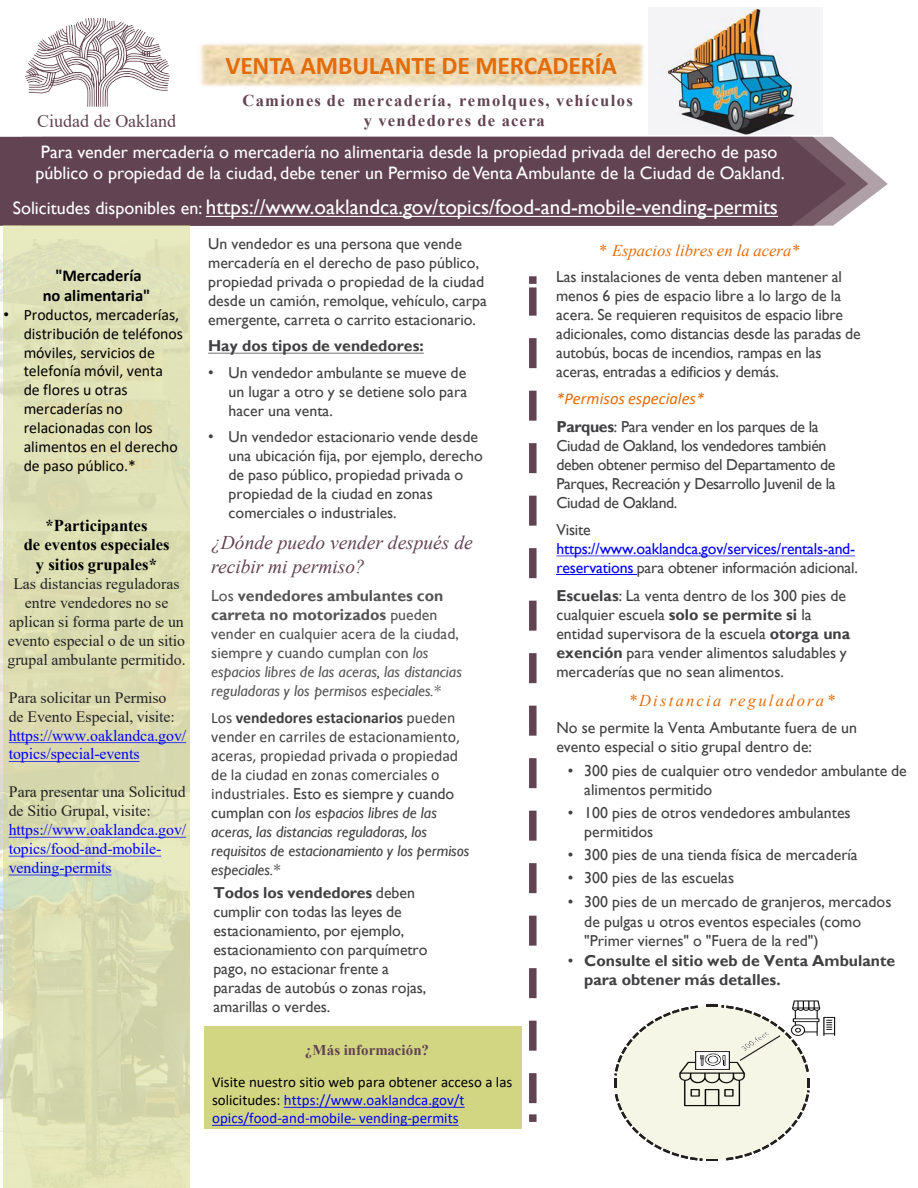
<style>
.page{position:relative;width:918px;height:1188px;background:#fff}
.page>*{position:absolute;margin:0;border:0;box-sizing:border-box;transform-origin:0 0}
.t1{font:700 25.5px "Calibri";letter-spacing:-.005em;color:#e36c09}
.t2{font:21px "Gill Sans";color:#fff}
.t3{font:italic 19.5px/23.4px "Times New Roman";color:#624351}
.t4{font:18px/21.6px "Gill Sans";color:#fff;text-align:center}
.t5{font:18px "Times New Roman";color:#624351}
.t6{font:700 16.5px/19.8px "Times New Roman";letter-spacing:.085em;color:#624351}
.t7{font:700 16.5px/19.8px "Times New Roman";color:#000;text-align:center}
.t8{font:italic 16.5px "Times New Roman";letter-spacing:.005em;color:#e36c09}
.t9{font:700 16.5px/19.8px "Calibri";color:#000;text-align:center}
.t10{font:italic 16.5px "Times New Roman";letter-spacing:.135em;color:#e36c09}
.t11{font:italic 16.5px "Calibri";color:#e36c09}
.t12{font:15.9px/18.9px "Gill Sans";color:#414042}
.t13{font:15.9px/18.9px "Calibri";color:#414042}
.t14{font:15.9px/18.9px "Times New Roman";color:#00f}
.t15{font:italic 15.9px/18.9px "Gill Sans";color:#555557}
.t16{font:15.9px/18.9px "Calibri";color:#000}
.t17{font:15.9px/18.9px "Gill Sans";letter-spacing:-.025em;color:#414042}
.t18{font:15.9px/18.9px "Times New Roman";color:#242424;text-align:center}
.t19{font:15.9px/18.9px "Gill Sans";letter-spacing:-.01em;color:#00f}
.t20{font:700 15.9px/19.5px "Gill Sans";color:#414042}
.t21{font:15px/18px "Calibri";color:#00f}
.t22{font:700 15px "Times New Roman";letter-spacing:.005em;color:#624351}
.s1{font-size:18px}
.s2{font-family:"Arial"}
.s3{color:#242424}
.s4{font-style:normal}
.s5{font-weight:700;font-style:normal}
.s6{font-weight:700}
.s7{font-family:"Gill Sans"}
.s8{font-family:"Gill Sans";font-style:italic}
.s9{color:#000}
.s10{color:#414042}
.s11{font-weight:400}
</style>
<div class="page">
<svg style="left:868px;top:167px;width:20px;height:32px"></svg>
<svg style="left:846px;top:148px;width:22px;height:68px"></svg>
<div style="left:0;top:137px;width:846px;height:89px;background:#624351"></div>
<img style="left:200px;top:43px;width:444px;height:44px">
<svg style="left:208px;top:353px;width:216px;height:1px"></svg>
<svg style="left:556px;top:556px;width:299px;height:1px"></svg>
<hr style="left:556px;top:574px;width:81px;height:1px;background:#00f">
<div style="left:205px;top:1026px;width:317px;height:102px;background:#d2d682"></div>
<svg style="left:284px;top:1107px;width:181px;height:1px"></svg>
<svg style="left:212px;top:1125px;width:247px;height:1px"></svg>
<img style="left:26px;top:18px;width:144px;height:89px">
<svg style="left:529px;top:287px;width:8px;height:816px"></svg>
<div style="left:529px;top:276px;width:8px;height:8px;background:#624351"></div>
<div style="left:529px;top:1114px;width:8px;height:8px;background:#624351"></div>
<img style="left:793px;top:1000px;width:43px;height:36px">
<svg style="left:614px;top:1004px;width:197px;height:157px"></svg>
<div style="left:3px;top:226px;width:187px;height:962px;background:#d2d682;opacity:.5"></div>
<svg style="left:9px;top:742px;width:177px;height:1px"></svg>
<svg style="left:9px;top:761px;width:131px;height:1px"></svg>
<svg style="left:9px;top:837px;width:177px;height:1px"></svg>
<svg style="left:9px;top:856px;width:152px;height:1px"></svg>
<svg style="left:9px;top:875px;width:103px;height:1px"></svg>
<svg style="left:206px;top:216px;width:572px;height:1px"></svg>
<img style="left:648px;top:8px;width:175px;height:127px">
<p class="t1" style="left:225px;top:48px;width:393px">VENTA AMBULANTE DE MERCADERÍA</p>
<p class="t6" style="left:364px;top:90px;width:271px;text-indent:-121px">Camiones de mercadería, remolques, vehículos y vendedores de acera</p>
<p class="t4" style="left:36px;top:141px;width:751px">Para vender mercadería o mercadería no alimentaria desde la propiedad privada del derecho de paso público o propiedad de la ciudad, debe tener un Permiso de Venta Ambulante de la Ciudad de Oakland.</p>
<p class="t2" style="left:13px;top:195px;width:767px"><span class="s1">Solicitudes disponibles en:</span> https://www.oaklandca.gov/topics/food-and-mobile-vending-permits</p>
<p class="t5" style="left:37px;top:108px;width:140px">Ciudad de Oakland</p>
<p class="t9" style="left:43px;top:265px;width:109px">"Mercadería no alimentaria"</p>
<p class="t16" style="left:24px;top:305px;width:161px;text-indent:-20px"><span class="s2">•</span> Productos, mercaderías, distribución de teléfonos móviles, servicios de telefonía móvil, venta de flores u otras mercaderías no relacionadas con los alimentos en el derecho de paso público.*</p>
<p class="t7" style="left:24px;top:515px;width:147px">*Participantes<br>de eventos especiales y sitios grupales*</p>
<p class="t18" style="left:7px;top:574px;width:180px">Las distancias reguladoras entre vendedores no se aplican si forma parte de un evento especial o de un sitio grupal ambulante permitido.</p>
<p class="t14" style="left:9px;top:687px;width:179px"><span class="s3">Para solicitar un Permiso<br>de Evento Especial, visite: </span>https://www.oaklandca.gov/ topics/special-events</p>
<p class="t14" style="left:9px;top:782px;width:179px"><span class="s3">Para presentar una Solicitud de Sitio Grupal, visite: </span>https://www.oaklandca.gov/ topics/food-and-mobile&shy;vending-permits</p>
<p class="t12" style="left:208px;top:235px;width:280px">Un vendedor es una persona que vende mercadería en el derecho de paso público, propiedad privada o propiedad de la ciudad desde un camión, remolque, vehículo, carpa emergente, carreta o carrito estacionario.</p>
<p class="t20" style="left:208px;top:337px;width:217px">Hay dos tipos de vendedores:</p>
<p class="t12" style="left:229px;top:363px;width:240px;text-align:justify;text-indent:-20px"><span class="s2">•</span> Un vendedor ambulante se mueve de un lugar a otro y se detiene solo para hacer una venta.</p>
<p class="t12" style="left:229px;top:428px;width:256px;text-indent:-20px"><span class="s2">•</span> Un vendedor estacionario vende desde una ubicación fija, por ejemplo, derecho de paso público, propiedad privada o propiedad de la ciudad en zonas comerciales o industriales.</p>
<p class="t3" style="left:211px;top:531px;width:263px">¿Dónde puedo vender después de recibir mi permiso?</p>
<p class="t15" style="left:211px;top:587px;width:252px"><span class="s4">Los</span> <span class="s5">vendedores ambulantes con carreta no motorizados</span> <span class="s4">pueden vender en cualquier acera de la ciudad, siempre y cuando cumplan con</span> los espacios libres de las aceras, las distancias reguladoras y los permisos especiales.*</p>
<p class="t13" style="left:211px;top:708px;width:260px">Los <span class="s6">vendedores estacionarios</span> pueden vender en carriles de estacionamiento, aceras, propiedad privada o propiedad de la ciudad en zonas comerciales o industriales. <span class="s7">Esto es siempre y cuando cumplan con</span> <span class="s8">los espacios libres de las aceras, las distancias reguladoras, los requisitos de estacionamiento y los permisos especiales.*</span></p>
<p class="t12" style="left:213px;top:884px;width:216px"><span class="s6">Todos los vendedores</span> deben cumplir con todas las leyes de estacionamiento, por ejemplo, estacionamiento con parquímetro pago, no estacionar frente a paradas de autobús o zonas rojas, amarillas o verdes.</p>
<p class="t22" style="left:305px;top:1039px;width:126px">¿Más información?</p>
<p class="t21" style="left:212px;top:1073px;width:302px"><span class="s9">Visite nuestro sitio web para obtener acceso a las solicitudes:</span> https://www.oaklandca.gov/t opics/food-and-mobile- vending-permits</p>
<p class="t8" style="left:599px;top:239px;width:202px"><span class="s4">*</span> Espacios libres en la acera*</p>
<p class="t12" style="left:556px;top:268px;width:306px">Las instalaciones de venta deben mantener al menos 6 pies de espacio libre a lo largo de la acera. Se requieren requisitos de espacio libre adicionales, como distancias desde las paradas de autobús, bocas de incendios, rampas en las aceras, entradas a edificios y demás.</p>
<p class="t11" style="left:556px;top:387px;width:150px">*Permisos especiales*</p>
<p class="t17" style="left:556px;top:417px;width:281px"><span class="s6">Parques</span>: Para vender en los parques de la Ciudad de Oakland, los vendedores también deben obtener permiso del Departamento de Parques, Recreación y Desarrollo Juvenil de la Ciudad de Oakland.</p>
<p class="t19" style="left:556px;top:521px;width:303px"><span class="s10">Visite </span>https://www.oaklandca.gov/services/rentals-and&shy;reservations <span class="s10">para obtener información adicional.</span></p>
<p class="t12" style="left:556px;top:587px;width:295px"><span class="s6">Escuelas</span>: La venta dentro de los 300 pies de cualquier escuela <span class="s6">solo se permite si</span> la entidad supervisora de la escuela <span class="s6">otorga una exención</span> para vender alimentos saludables y mercaderías que no sean alimentos.</p>
<p class="t10" style="left:628px;top:689px;width:208px">*Distancia reguladora*</p>
<p class="t12" style="left:556px;top:719px;width:302px">No se permite la Venta Ambutante fuera de un evento especial o sitio grupal dentro de:</p>
<p class="t12" style="left:584px;top:761px;width:324px;text-indent:-17px">• 300 pies de cualquier otro vendedor ambulante de alimentos permitido</p>
<p class="t12" style="left:584px;top:804px;width:268px;text-indent:-17px">• 100 pies de otros vendedores ambulantes permitidos</p>
<p class="t12" style="left:568px;top:846px;width:291px">• 300 pies de una tienda física de mercadería</p>
<p class="t12" style="left:568px;top:869px;width:168px">• 300 pies de las escuelas</p>
<p class="t12" style="left:584px;top:892px;width:309px;line-height:19.5px;text-indent:-17px">• 300 pies de un mercado de granjeros, mercados de pulgas u otros eventos especiales (como "Primer viernes" o "Fuera de la red")</p>
<p class="t20" style="left:584px;top:951px;width:312px;text-indent:-17px"><span class="s11">•</span> Consulte el sitio web de Venta Ambulante para obtener más detalles.</p>
</div>
